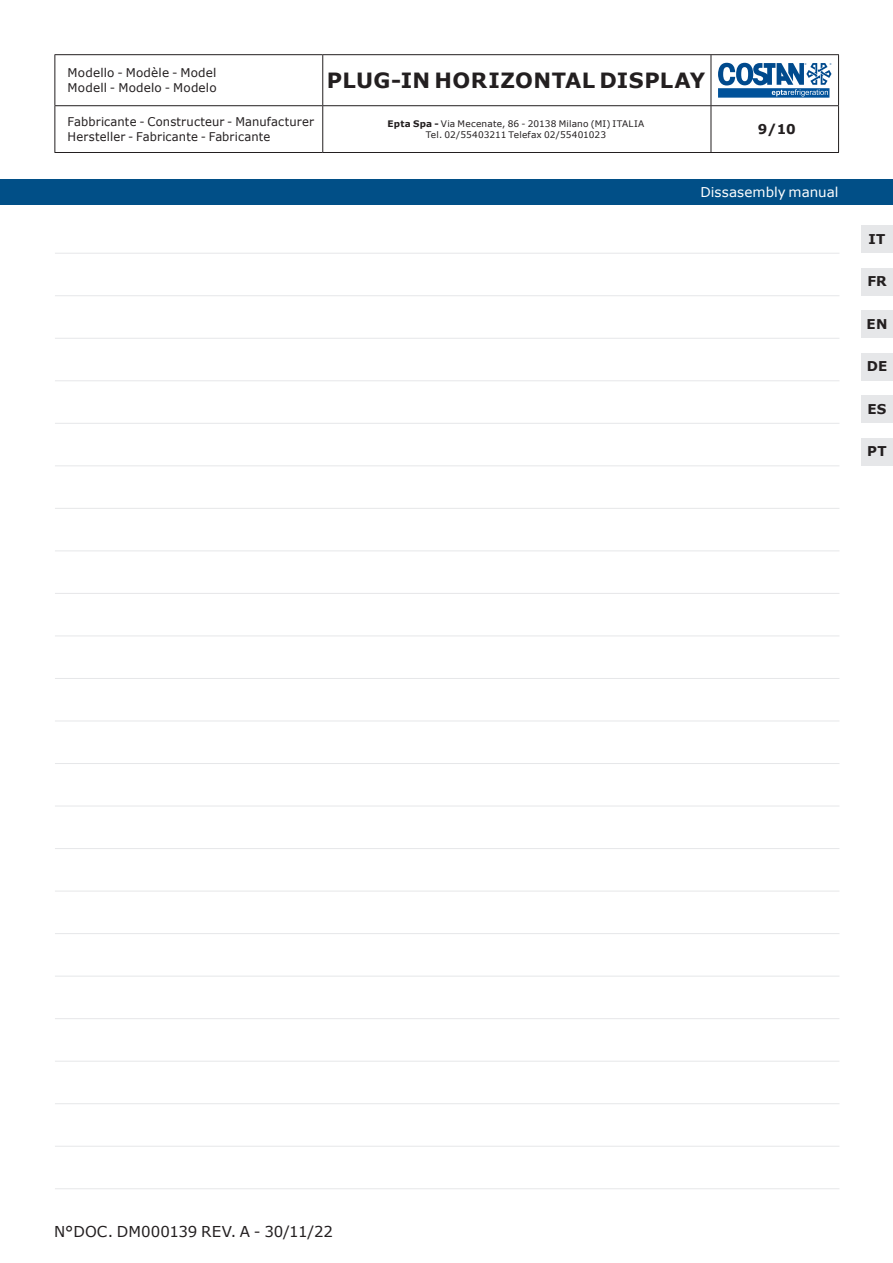
<style>
.page{position:relative;width:893px;height:1263px;background:#fff}
.page>*{position:absolute;margin:0;border:0;box-sizing:border-box;transform-origin:0 0}
.t1{font:700 21px "Verdana";color:#231f20}
.t2{font:15px "Verdana";color:#231f20}
.t3{font:13.5px "Verdana";color:#fff}
.t4{font:700 13.5px "Verdana";letter-spacing:.015em;color:#231f20}
.t5{font:12px/14.7px "Verdana";letter-spacing:.015em;color:#231f20;scale:.96 1}
.t6{font:12px/14.7px "Verdana";letter-spacing:.015em;color:#231f20}
.t7{font:9px/10.9px "Verdana";letter-spacing:.02em;color:#231f20;text-align:center}
.s1{font-weight:700}
</style>
<div class="page">
<hr style="left:54px;top:54px;width:269px;height:1px;background:#231f20">
<hr style="left:54px;top:55px;width:1px;height:50px;background:#231f20">
<hr style="left:323px;top:54px;width:388px;height:1px;background:#231f20">
<hr style="left:322px;top:55px;width:1px;height:50px;background:#231f20">
<hr style="left:711px;top:54px;width:128px;height:1px;background:#231f20">
<hr style="left:711px;top:55px;width:1px;height:50px;background:#231f20">
<hr style="left:838px;top:55px;width:1px;height:50px;background:#231f20">
<hr style="left:54px;top:105px;width:269px;height:1px;background:#231f20">
<hr style="left:54px;top:106px;width:1px;height:46px;background:#231f20">
<hr style="left:323px;top:105px;width:388px;height:1px;background:#231f20">
<hr style="left:322px;top:106px;width:1px;height:46px;background:#231f20">
<hr style="left:711px;top:105px;width:128px;height:1px;background:#231f20">
<hr style="left:711px;top:106px;width:1px;height:46px;background:#231f20">
<hr style="left:838px;top:106px;width:1px;height:46px;background:#231f20">
<hr style="left:54px;top:152px;width:269px;height:1px;background:#231f20">
<hr style="left:323px;top:152px;width:388px;height:1px;background:#231f20">
<hr style="left:711px;top:152px;width:128px;height:1px;background:#231f20">
<svg style="left:718px;top:63px;width:113px;height:35px"></svg>
<div style="left:0;top:179px;width:893px;height:25px;background:#014f87"></div>
<div style="left:861px;top:225px;width:32px;height:28px;background:#e6e7e9"></div>
<div style="left:861px;top:268px;width:32px;height:28px;background:#e6e7e9"></div>
<div style="left:861px;top:310px;width:32px;height:28px;background:#e6e7e9"></div>
<div style="left:861px;top:353px;width:32px;height:28px;background:#e6e7e9"></div>
<div style="left:861px;top:395px;width:32px;height:28px;background:#e6e7e9"></div>
<div style="left:861px;top:438px;width:32px;height:28px;background:#e6e7e9"></div>
<hr style="left:55px;top:253px;width:784px;height:1px;background:#e6e7e9">
<hr style="left:55px;top:508px;width:784px;height:1px;background:#e6e7e9">
<hr style="left:55px;top:763px;width:784px;height:1px;background:#e6e7e9">
<hr style="left:55px;top:380px;width:784px;height:1px;background:#e6e7e9">
<hr style="left:55px;top:636px;width:784px;height:1px;background:#e6e7e9">
<hr style="left:55px;top:891px;width:784px;height:1px;background:#e6e7e9">
<hr style="left:55px;top:1103px;width:784px;height:1px;background:#e6e7e9">
<hr style="left:55px;top:338px;width:784px;height:1px;background:#e6e7e9">
<hr style="left:55px;top:593px;width:784px;height:1px;background:#e6e7e9">
<hr style="left:55px;top:848px;width:784px;height:1px;background:#e6e7e9">
<hr style="left:55px;top:1061px;width:784px;height:1px;background:#e6e7e9">
<hr style="left:55px;top:466px;width:784px;height:1px;background:#e6e7e9">
<hr style="left:55px;top:721px;width:784px;height:1px;background:#e6e7e9">
<hr style="left:55px;top:976px;width:784px;height:1px;background:#e6e7e9">
<hr style="left:55px;top:1188px;width:784px;height:1px;background:#e6e7e9">
<hr style="left:55px;top:295px;width:784px;height:1px;background:#e6e7e9">
<hr style="left:55px;top:551px;width:784px;height:1px;background:#e6e7e9">
<hr style="left:55px;top:806px;width:784px;height:1px;background:#e6e7e9">
<hr style="left:55px;top:1018px;width:784px;height:1px;background:#e6e7e9">
<hr style="left:55px;top:423px;width:784px;height:1px;background:#e6e7e9">
<hr style="left:55px;top:678px;width:784px;height:1px;background:#e6e7e9">
<hr style="left:55px;top:933px;width:784px;height:1px;background:#e6e7e9">
<hr style="left:55px;top:1146px;width:784px;height:1px;background:#e6e7e9">
<h3 class="t6" style="left:68px;top:66px;width:151px">Modello - Modèle - Model<br>Modell - Modelo - Modelo</h3>
<h1 class="t1" style="left:327px;top:66px;width:32px">PLUG</h1>
<h1 class="t1" style="left:391px;top:66px;width:61px">-IN HORIZONTAL</h1>
<h1 class="t1" style="left:600px;top:66px;width:16px">DISPLAY</h1>
<h3 class="t5" style="left:68px;top:115px;width:258px">Fabbricante - Constructeur - Manufacturer<br>Hersteller - Fabricante - Fabricante</h3>
<p class="t7" style="left:388px;top:118px;width:258px"><span class="s1">EPTA SPA -</span> Via Mecenate, 86 - 20138 Milano (MI) ITALIA<br>Tel. 02/55403211 Telefax 02/55401023</p>
<h3 class="t4" style="left:758px;top:120px;width:39px">9/10</h3>
<h3 class="t3" style="left:700px;top:183px;width:140px">Dissasembly manual</h3>
<h3 class="t4" style="left:869px;top:229px;width:18px">IT</h3>
<h3 class="t4" style="left:867px;top:272px;width:21px">FR</h3>
<h3 class="t4" style="left:867px;top:314px;width:22px">EN</h3>
<h3 class="t4" style="left:867px;top:357px;width:22px">DE</h3>
<h3 class="t4" style="left:867px;top:399px;width:21px">ES</h3>
<h3 class="t4" style="left:867px;top:442px;width:21px">PT</h3>
<h2 class="t2" style="left:54px;top:1221px;width:281px">N°DOC. DM000139 REV. A - 30/11/22</h2>
</div>
